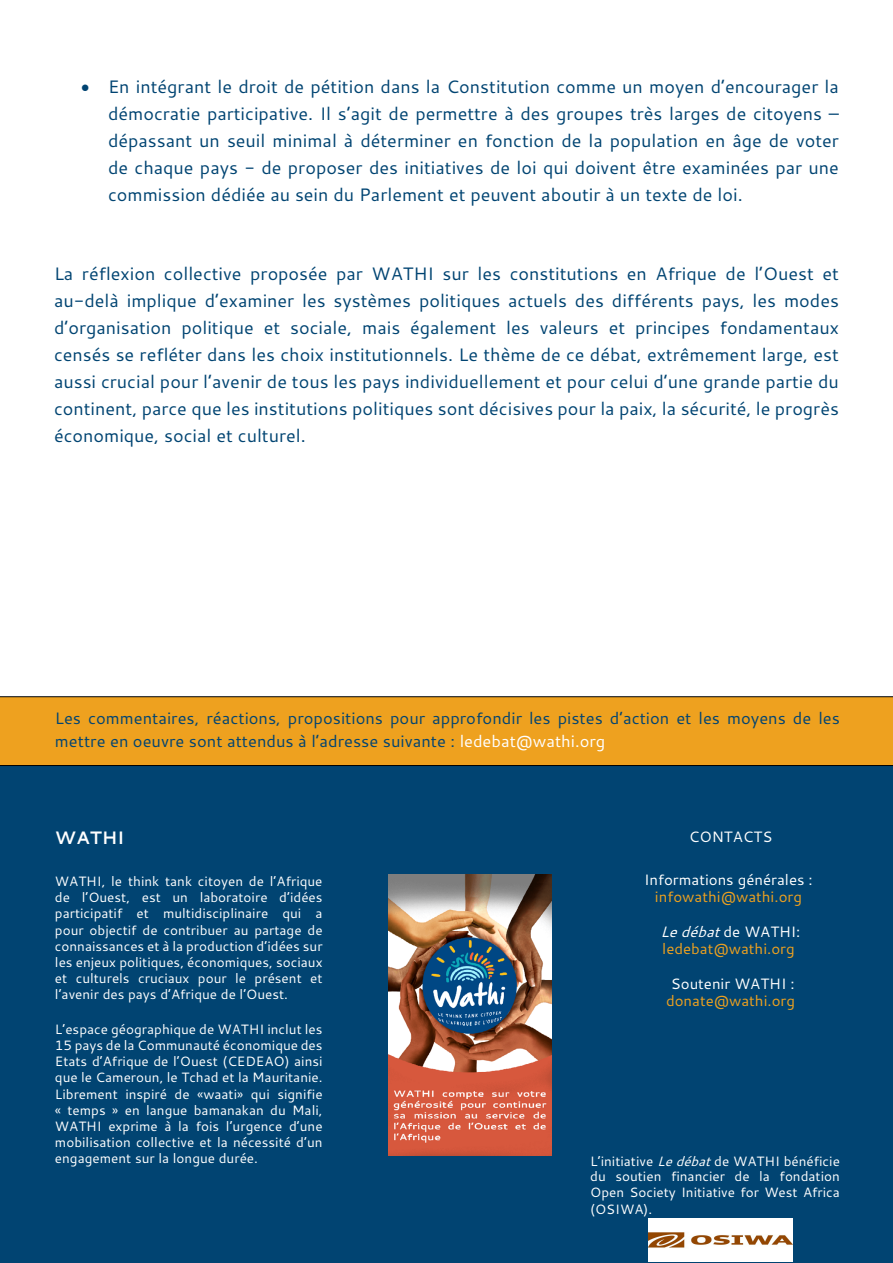
<style>
.page{position:relative;width:893px;height:1263px;background:#fff}
.page>*{position:absolute;margin:0;border:0;box-sizing:border-box;transform-origin:0 0}
.Normal1{font:18px/27px "Cantarell";color:#014472;text-align:justify}
.t1{font:700 18px "Cantarell";color:#fff}
.List_Paragraph{font:16.5px/22.5px "Cantarell";color:#014472}
.t2{font:15px/17.2px "Cantarell";color:#fff;text-align:center}
.t3{font:15px/17.2px "Cantarell";color:#eea11f}
.t4{font:13.5px/16.2px "Cantarell";color:#fff;text-align:justify}
.s1{color:#fff}
.s2{color:#eea11f}
.s3{font-style:italic;color:#fff}
.s4{font-style:italic}
</style>
<div class="page">
<div style="left:1px;top:765px;width:892px;height:498px;background:#014472"></div>
<img style="left:649px;top:1219px;width:144px;height:42px">
<div style="left:0;top:696px;width:893px;height:70px;background:#eea11f"></div>
<img style="left:389px;top:874px;width:163px;height:282px">
<p class="Normal1" style="left:108px;top:72px;width:732px;text-indent:-27px">• En intégrant le droit de pétition dans la Constitution comme un moyen d’encourager la démocratie participative. Il s’agit de permettre à des groupes très larges de citoyens – dépassant un seuil minimal à déterminer en fonction de la population en âge de voter de chaque pays - de proposer des initiatives de loi qui doivent être examinées par une commission dédiée au sein du Parlement et peuvent aboutir à un texte de loi.</p>
<p class="Normal1" style="left:54px;top:260px;width:786px">La réflexion collective proposée par WATHI sur les constitutions en Afrique de l’Ouest et au-delà implique d’examiner les systèmes politiques actuels des différents pays, les modes d’organisation politique et sociale, mais également les valeurs et principes fondamentaux censés se refléter dans les choix institutionnels. Le thème de ce débat, extrêmement large, est aussi crucial pour l’avenir de tous les pays individuellement et pour celui d’une grande partie du continent, parce que les institutions politiques sont décisives pour la paix, la sécurité, le progrès économique, social et culturel.</p>
<p class="List_Paragraph" style="left:55px;top:706px;width:786px">Les commentaires, réactions, propositions pour approfondir les pistes d’action et les moyens de les mettre en oeuvre sont attendus à l’adresse suivante : <span class="s1">ledebat@wathi.org</span></p>
<p class="t1" style="left:55px;top:825px;width:71px">WATHI</p>
<p class="t4" style="left:55px;top:873px;width:269px">WATHI, le think tank citoyen de l’Afrique de l’Ouest, est un laboratoire d’idées participatif et multidisciplinaire qui a pour objectif de contribuer au partage de connaissances et à la production d’idées sur les enjeux politiques, économiques, sociaux et culturels cruciaux pour le présent et l’avenir des pays d’Afrique de l’Ouest.</p>
<p class="t4" style="left:55px;top:1020px;width:269px">L’espace géographique de WATHI inclut les 15 pays de la Communauté économique des Etats d’Afrique de l’Ouest (CEDEAO) ainsi que le Cameroun, le Tchad et la Mauritanie.<br>Librement inspiré de «waati» qui signifie « temps » en langue bamanakan du Mali, WATHI exprime à la fois l’urgence d’une mobilisation collective et la nécessité d’un engagement sur la longue durée.</p>
<p class="t2" style="left:689px;top:828px;width:85px">CONTACTS</p>
<p class="t2" style="left:644px;top:871px;width:170px">Informations générales : <span class="s2">infowathi@wathi.org</span></p>
<p class="t3" style="left:661px;top:923px;width:141px"><span class="s3">Le débat</span> <span class="s1">de WATHI: </span>ledebat@wathi.org</p>
<p class="t2" style="left:671px;top:975px;width:125px">Soutenir WATHI :</p>
<p class="t3" style="left:666px;top:992px;width:131px">donate@wathi.org</p>
<p class="t4" style="left:590px;top:1153px;width:251px;line-height:15.5px">L’initiative <span class="s4">Le débat</span> de WATHI bénéficie du soutien financier de la fondation Open Society Initiative for West Africa</p>
<p class="t4" style="left:590px;top:1201px;width:63px">(OSIWA).</p>
</div>
